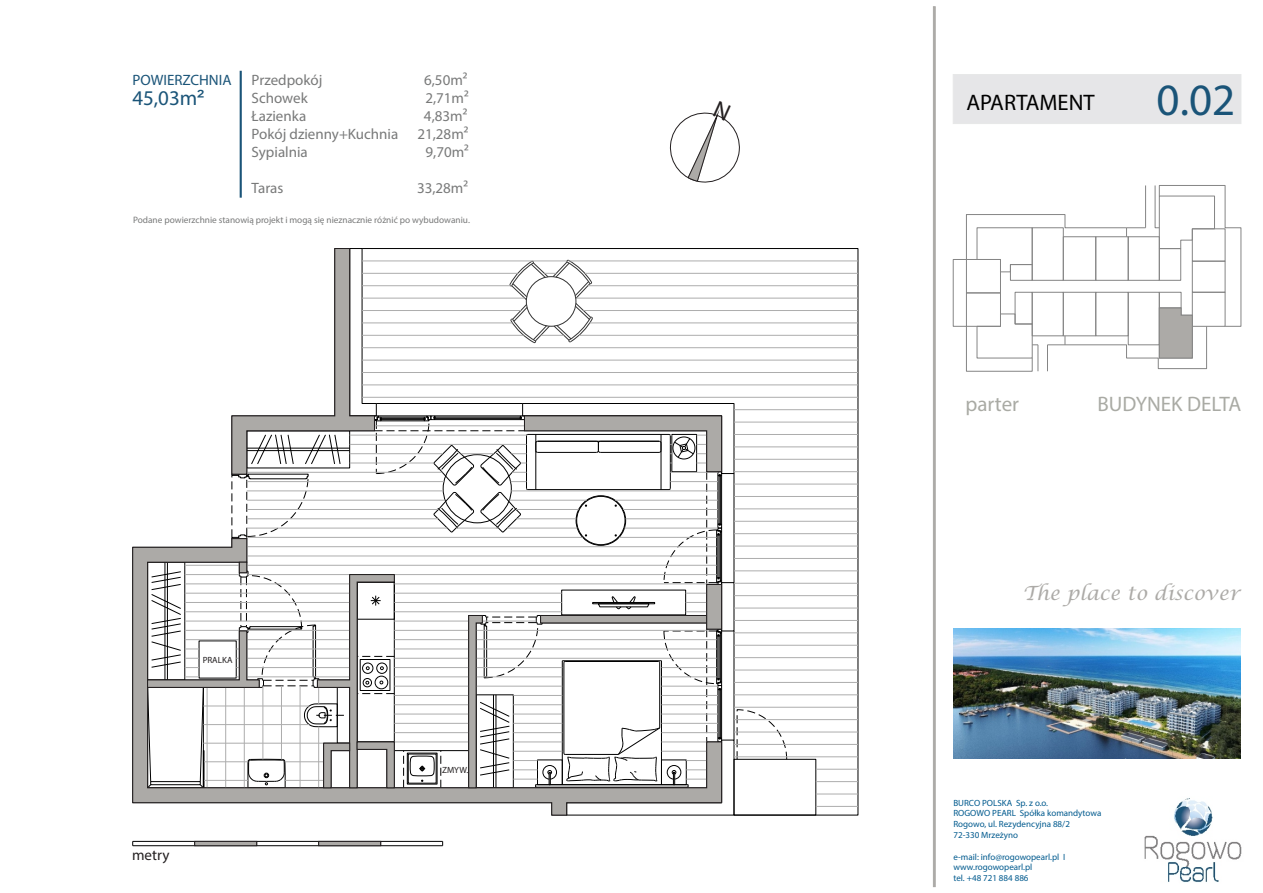
<style>
.page{position:relative;width:1263px;height:893px;background:#fff}
.page>*{position:absolute;margin:0;border:0;box-sizing:border-box;transform-origin:0 0}
.t1{font:45px "Myriad Pro";color:#1a5478}
.t2{font:22.5px "Myriad Pro";color:#000}
.t3{font:21px "Myriad Pro";color:#a9aaa4}
.t4{font:21px "Myriad Pro";color:#1a5478}
.t5{font:italic 19.5px "Lucida Calligraphy";color:#acaaa7}
.t6{font:15px "Myriad Pro";color:#787979}
.t7{font:15px "Myriad Pro";color:#1a5478}
.t8{font:15px "Myriad Pro";color:#231f20}
.t9{font:9.3px "Myriad Pro";color:#787979}
.t10{font:9px/10.8px "Myriad Pro";color:#005a8e}
.t11{font:9px "Myriad Pro";color:#231f20}
.s1{font-family:"Arial"}
</style>
<div class="page">
<img style="left:1144px;top:798px;width:98px;height:85px">
<svg style="left:933px;top:6px;width:3px;height:881px"></svg>
<img style="left:953px;top:628px;width:288px;height:130px">
<div style="left:953px;top:74px;width:289px;height:50px;background:#e6e6e8"></div>
<hr style="left:240px;top:71px;width:2px;height:127px;background:#1a5478">
<svg style="left:787px;top:248px;width:71px;height:567px"></svg>
<hr style="left:734px;top:595px;width:124px;height:1px;background:#adadad">
<hr style="left:734px;top:583px;width:124px;height:1px;background:#adadad">
<hr style="left:734px;top:571px;width:124px;height:1px;background:#adadad">
<hr style="left:734px;top:558px;width:124px;height:1px;background:#adadad">
<hr style="left:734px;top:546px;width:124px;height:1px;background:#adadad">
<hr style="left:734px;top:533px;width:124px;height:1px;background:#adadad">
<hr style="left:734px;top:521px;width:124px;height:1px;background:#adadad">
<hr style="left:734px;top:509px;width:124px;height:1px;background:#adadad">
<hr style="left:734px;top:496px;width:124px;height:1px;background:#adadad">
<hr style="left:734px;top:484px;width:124px;height:1px;background:#adadad">
<hr style="left:734px;top:471px;width:124px;height:1px;background:#adadad">
<hr style="left:734px;top:459px;width:124px;height:1px;background:#adadad">
<hr style="left:734px;top:447px;width:124px;height:1px;background:#adadad">
<hr style="left:734px;top:434px;width:124px;height:1px;background:#adadad">
<hr style="left:734px;top:422px;width:124px;height:1px;background:#adadad">
<hr style="left:734px;top:409px;width:124px;height:1px;background:#adadad">
<hr style="left:734px;top:682px;width:124px;height:1px;background:#adadad">
<hr style="left:734px;top:670px;width:124px;height:1px;background:#adadad">
<hr style="left:734px;top:657px;width:124px;height:1px;background:#adadad">
<hr style="left:734px;top:645px;width:124px;height:1px;background:#adadad">
<hr style="left:734px;top:633px;width:124px;height:1px;background:#adadad">
<hr style="left:734px;top:620px;width:124px;height:1px;background:#adadad">
<hr style="left:734px;top:608px;width:124px;height:1px;background:#adadad">
<hr style="left:362px;top:397px;width:496px;height:1px;background:#adadad">
<hr style="left:362px;top:385px;width:496px;height:1px;background:#adadad">
<hr style="left:362px;top:372px;width:496px;height:1px;background:#adadad">
<hr style="left:362px;top:360px;width:496px;height:1px;background:#adadad">
<hr style="left:362px;top:347px;width:496px;height:1px;background:#adadad">
<hr style="left:734px;top:756px;width:124px;height:1px;background:#adadad">
<hr style="left:734px;top:744px;width:124px;height:1px;background:#adadad">
<hr style="left:734px;top:732px;width:124px;height:1px;background:#adadad">
<hr style="left:734px;top:719px;width:124px;height:1px;background:#adadad">
<hr style="left:734px;top:707px;width:124px;height:1px;background:#adadad">
<hr style="left:734px;top:695px;width:124px;height:1px;background:#adadad">
<hr style="left:816px;top:806px;width:42px;height:1px;background:#adadad">
<hr style="left:816px;top:794px;width:42px;height:1px;background:#adadad">
<hr style="left:816px;top:781px;width:42px;height:1px;background:#adadad">
<hr style="left:816px;top:769px;width:42px;height:1px;background:#adadad">
<hr style="left:588px;top:285px;width:270px;height:1px;background:#adadad">
<hr style="left:576px;top:298px;width:282px;height:1px;background:#adadad">
<hr style="left:583px;top:310px;width:275px;height:1px;background:#adadad">
<hr style="left:590px;top:323px;width:268px;height:1px;background:#adadad">
<hr style="left:585px;top:273px;width:273px;height:1px;background:#adadad">
<hr style="left:569px;top:261px;width:289px;height:1px;background:#adadad">
<hr style="left:579px;top:335px;width:279px;height:1px;background:#adadad">
<hr style="left:133px;top:845px;width:310px;height:1px;background:#000">
<hr style="left:133px;top:841px;width:310px;height:1px;background:#000">
<svg style="left:953px;top:185px;width:288px;height:186px"></svg>
<svg style="left:132px;top:546px;width:15px;height:258px;fill:#acaaa7"></svg>
<svg style="left:147px;top:248px;width:640px;height:567px"></svg>
<svg style="left:194px;top:841px;width:63px;height:5px"></svg>
<svg style="left:318px;top:841px;width:63px;height:5px"></svg>
<svg style="left:669px;top:109px;width:71px;height:74px"></svg>
<h3 class="t7" style="left:132px;top:74px;width:101px">POWIERZCHNIA</h3>
<h3 class="t4" style="left:132px;top:90px;width:73px">45,03m<span class="s1">²</span></h3>
<h3 class="t6" style="left:252px;top:74px;width:72px">Przedpokój</h3>
<h3 class="t6" style="left:424px;top:74px;width:45px">6,50m²</h3>
<h3 class="t6" style="left:252px;top:92px;width:58px">Schowek</h3>
<h3 class="t6" style="left:425px;top:92px;width:45px">2,71m²</h3>
<h3 class="t6" style="left:252px;top:110px;width:56px">Łazienka</h3>
<h3 class="t6" style="left:424px;top:110px;width:45px">4,83m²</h3>
<h3 class="t6" style="left:252px;top:128px;width:148px">Pokój dzienny+Kuchnia</h3>
<h3 class="t6" style="left:417px;top:128px;width:53px">21,28m²</h3>
<h3 class="t6" style="left:252px;top:146px;width:58px">Sypialnia</h3>
<h3 class="t6" style="left:425px;top:146px;width:45px">9,70m²</h3>
<h3 class="t6" style="left:252px;top:182px;width:33px">Taras</h3>
<h3 class="t6" style="left:417px;top:182px;width:52px">33,28m²</h3>
<p class="t9" style="left:133px;top:216px;width:338px">Podane powierzchnie stanowią projekt i mogą się nieznacznie różnić po wybudowaniu.</p>
<p class="t11" style="left:203px;top:656px;width:31px">PRALKA</p>
<h3 class="t8" style="left:132px;top:849px;width:39px">metry</h3>
<p class="t11" style="left:442px;top:766px;width:28px">ZMYW.</p>
<h2 class="t2" style="left:966px;top:93px;width:130px">APARTAMENT</h2>
<h1 class="t1" style="left:1156px;top:82px;width:80px">0.02</h1>
<h3 class="t3" style="left:965px;top:395px;width:55px">parter</h3>
<h3 class="t3" style="left:1097px;top:395px;width:145px">BUDYNEK DELTA</h3>
<h3 class="t5" style="left:1023px;top:584px;width:219px">The place to discover</h3>
<p class="t10" style="left:953px;top:798px;width:149px">BURCO POLSKA Sp. z o.o.<br>ROGOWO PEARL Spółka komandytowa<br>Rogowo, ul. Rezydencyjna 88/2<br>72-330 Mrzeżyno</p>
<p class="t10" style="left:953px;top:852px;width:113px">e-mail: info@rogowopearl.pl I www.rogowopearl.pl<br>tel. +48 721 884 886</p>
</div>
